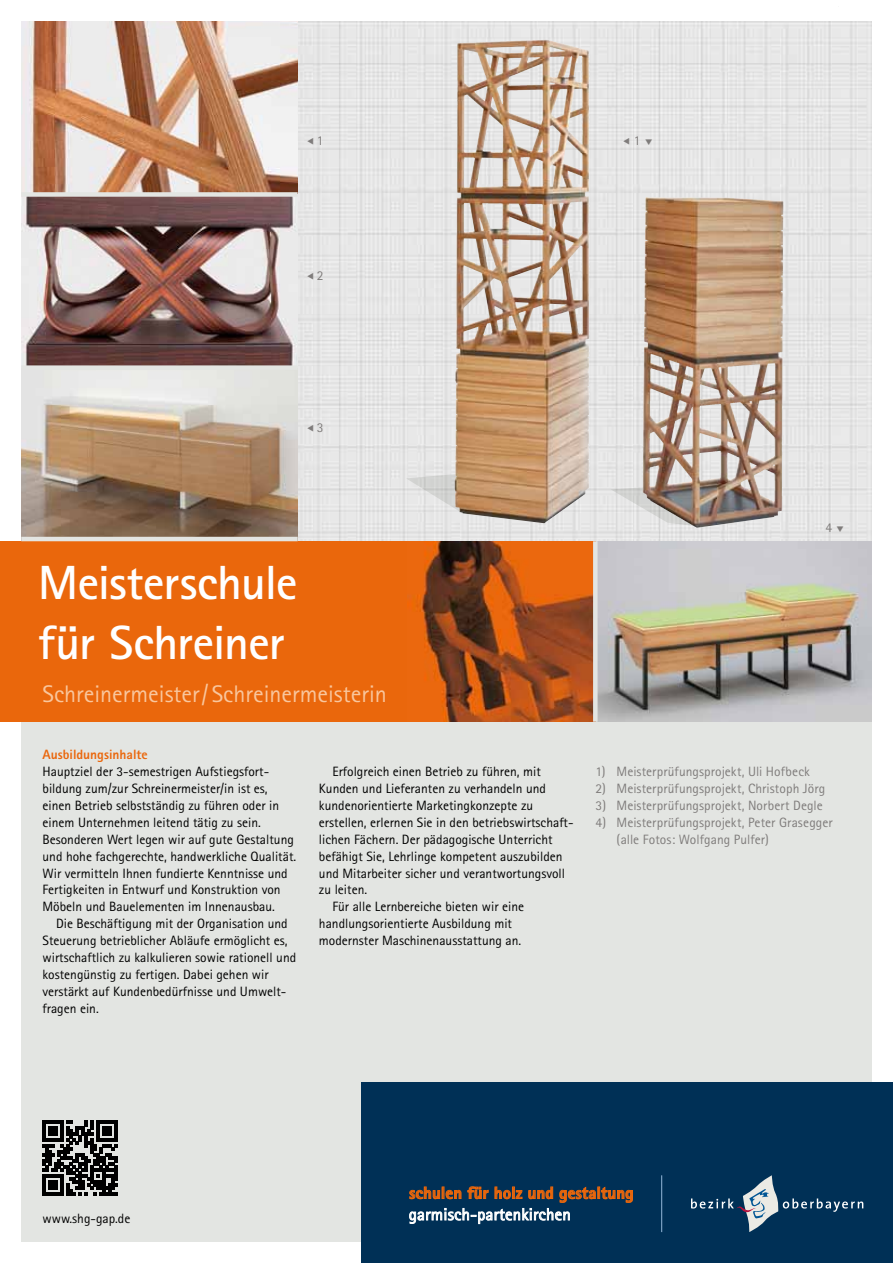
<style>
.page{position:relative;width:893px;height:1263px;background:#fff}
.page>*{position:absolute;margin:0;border:0;box-sizing:border-box;transform-origin:0 0}
.t1{font:700 48px/60px "Rotis Sans Serif";letter-spacing:-.015em;color:#fff}
.t2{font:24px "Rotis Sans Serif";color:#f9c69d}
.t3{font:800 16.8px "Rotis Sans Serif";letter-spacing:.01em;color:#ea670c}
.t4{font:16.8px "Rotis Sans Serif";letter-spacing:.015em;color:#fff}
.t5{font:13.5px/16.8px "Rotis Sans Serif";color:#000}
.t6{font:13.5px/16.8px "Rotis Sans Serif";letter-spacing:.005em;color:#7f7c7b}
.t7{font:800 13.5px "Rotis Sans Serif";color:#ea670c}
</style>
<div class="page">
<div style="left:21px;top:21px;width:851px;height:1221px;background:#e3e5e2"></div>
<img style="left:298px;top:21px;width:574px;height:520px">
<svg style="left:406px;top:468px;width:49px;height:55px"></svg>
<svg style="left:611px;top:523px;width:114px;height:3px"></svg>
<img style="left:455px;top:21px;width:384px;height:502px">
<img style="left:598px;top:541px;width:274px;height:181px">
<div style="left:361px;top:1082px;width:532px;height:181px;background:#003056"></div>
<svg style="left:691px;top:1175px;width:172px;height:57px"></svg>
<hr style="left:661px;top:1175px;width:1px;height:57px;background:#759bbd">
<svg style="left:410px;top:1187px;width:51px;height:12px"></svg>
<svg style="left:468px;top:1186px;width:20px;height:13px"></svg>
<svg style="left:495px;top:1187px;width:27px;height:12px"></svg>
<svg style="left:529px;top:1187px;width:24px;height:12px"></svg>
<svg style="left:560px;top:1187px;width:73px;height:15px"></svg>
<svg style="left:409px;top:1208px;width:161px;height:16px"></svg>
<svg style="left:43px;top:1120px;width:75px;height:75px"></svg>
<div style="left:0;top:541px;width:404px;height:181px;background:#ea670c"></div>
<svg style="left:404px;top:541px;width:189px;height:181px;background:#a84e18"></svg>
<img style="left:21px;top:21px;width:277px;height:516px">
<div style="left:21px;top:192px;width:277px;height:5px;background:#e3e5e2"></div>
<div style="left:21px;top:365px;width:277px;height:5px;background:#e3e5e2"></div>
<svg style="left:623px;top:138px;width:29px;height:8px"></svg>
<svg style="left:837px;top:526px;width:6px;height:6px"></svg>
<svg style="left:308px;top:138px;width:18px;height:8px"></svg>
<svg style="left:308px;top:273px;width:18px;height:8px"></svg>
<svg style="left:308px;top:425px;width:18px;height:8px"></svg>
<p class="t6" style="left:317px;top:132px;width:8px">1</p>
<p class="t6" style="left:317px;top:267px;width:8px">2</p>
<p class="t6" style="left:634px;top:132px;width:8px">1</p>
<p class="t6" style="left:317px;top:419px;width:8px">3</p>
<h1 class="t1" style="left:38px;top:551px;width:261px">Meisterschule für Schreiner</h1>
<h2 class="t2" style="left:43px;top:679px;width:346px">Schreinermeister/ Schreinermeisterin</h2>
<p class="t7" style="left:43px;top:746px;width:107px">Ausbildungsinhalte</p>
<p class="t5" style="left:43px;top:763px;width:255px">Hauptziel der 3-semestrigen Aufstiegsfort&shy;bildung zum/zur Schreinermeister/in ist es, einen Betrieb selbstständig zu führen oder in einem Unternehmen leitend tätig zu sein.<br>Besonderen Wert legen wir auf gute Gestaltung und hohe fachgerechte, handwerkliche Qualität.<br>Wir vermitteln Ihnen fundierte Kenntnisse und Fertigkeiten in Entwurf und Konstruktion von Möbeln und Bauelementen im Innenausbau.</p>
<p class="t5" style="left:43px;top:915px;width:255px;text-indent:14px">Die Beschäftigung mit der Organisation und Steuerung betrieblicher Abläufe ermöglicht es, wirtschaftlich zu kalkulieren sowie rationell und kostengünstig zu fertigen. Dabei gehen wir verstärkt auf Kundenbedürfnisse und Umwelt&shy;fragen ein.</p>
<p class="t5" style="left:332px;top:763px;width:210px">Erfolgreich einen Betrieb zu führen, mit</p>
<p class="t5" style="left:319px;top:780px;width:229px">Kunden und Lieferanten zu verhandeln und</p>
<p class="t5" style="left:319px;top:797px;width:216px">kundenorientierte Marketingkonzepte zu</p>
<p class="t5" style="left:319px;top:814px;width:256px">erstellen, erlernen Sie in den betriebswirtschaft-</p>
<p class="t5" style="left:319px;top:831px;width:235px">lichen Fächern. Der pädagogische Unterricht</p>
<p class="t5" style="left:319px;top:848px;width:245px">befähigt Sie, Lehrlinge kompetent auszubilden</p>
<p class="t5" style="left:319px;top:864px;width:248px">und Mitarbeiter sicher und verantwortungsvoll</p>
<p class="t5" style="left:319px;top:881px;width:50px">zu leiten.</p>
<p class="t5" style="left:332px;top:898px;width:193px">Für alle Lernbereiche bieten wir eine</p>
<p class="t5" style="left:319px;top:915px;width:195px">handlungsorientierte Ausbildung mit</p>
<p class="t5" style="left:319px;top:932px;width:204px">modernster Maschinenausstattung an.</p>
<p class="t6" style="left:825px;top:519px;width:8px">4</p>
<p class="t6" style="left:595px;top:763px;width:216px">1) Meisterprüfungsprojekt, Uli Hofbeck</p>
<p class="t6" style="left:595px;top:780px;width:231px">2) Meisterprüfungsprojekt, Christoph Jörg</p>
<p class="t6" style="left:595px;top:797px;width:229px">3) Meisterprüfungsprojekt, Norbert Degle</p>
<p class="t6" style="left:617px;top:814px;width:218px;text-indent:-21px">4) Meisterprüfungsprojekt, Peter Grasegger (alle Fotos: Wolfgang Pulfer)</p>
<p class="t3" style="left:409px;top:1182px;width:226px">schulen für holz und gestaltung</p>
<p class="t5" style="left:43px;top:1210px;width:89px">www.shg-gap.de</p>
<p class="t4" style="left:409px;top:1204px;width:163px">garmisch-partenkirchen</p>
</div>
